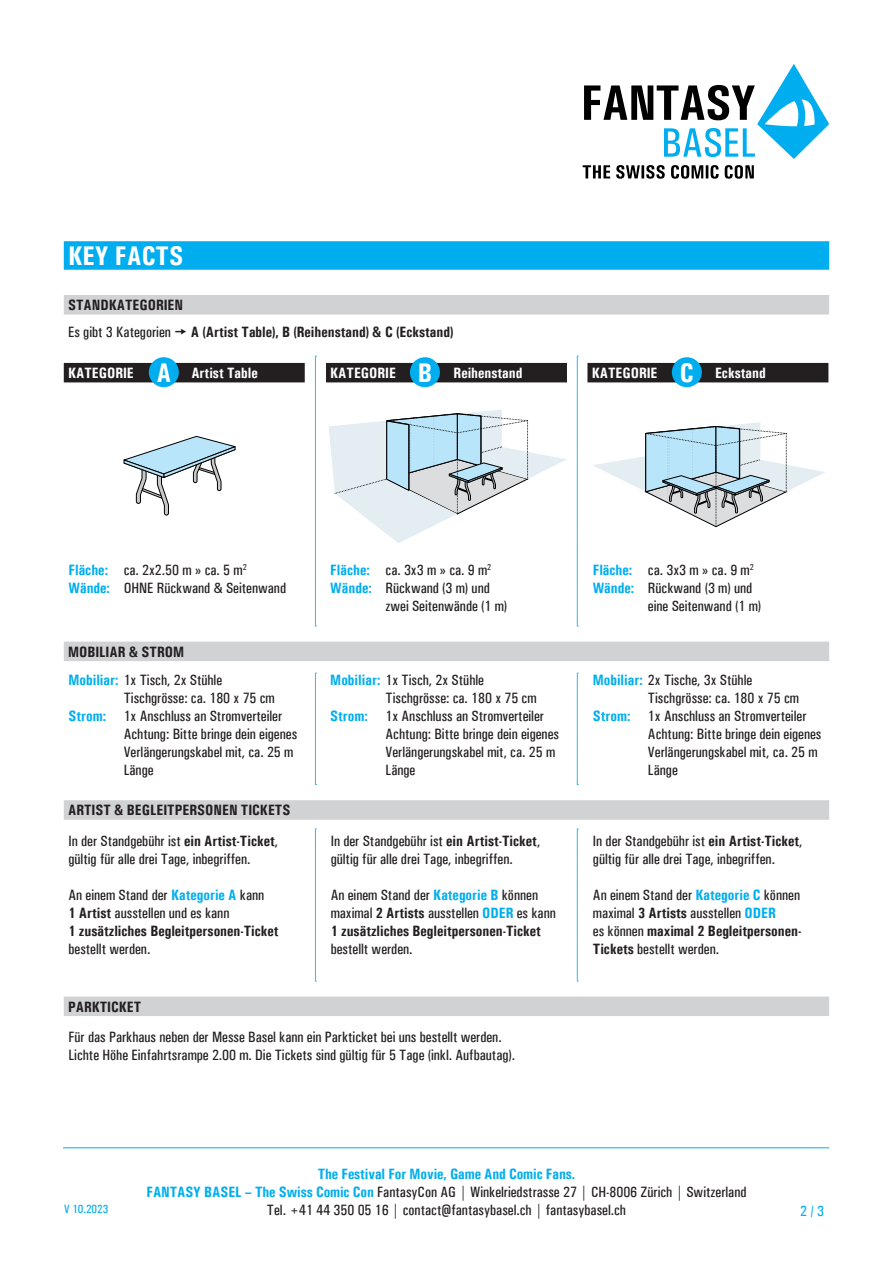
<style>
.page{position:relative;width:893px;height:1263px;background:#fff}
.page>*{position:absolute;margin:0;border:0;box-sizing:border-box;transform-origin:0 0}
.t1{font:700 condensed 27px "Univers";color:#fff}
.t2{font:500 condensed 15px/18px "Univers";color:#231f20}
.t3{font:700 condensed 15px/18px "Univers";color:#231f20}
.t4{font:700 condensed 15px/18px "Univers";letter-spacing:-.005em;color:#00aeef;text-align:center}
.t5{font:700 condensed 15px "Univers";color:#fff}
.t6{font:500 condensed 15px "Univers";color:#00aeef}
.t7{font:500 condensed 12px "Univers";color:#00aeef}
.s1{font-size:27px}
.s2{font-weight:700;color:#00aeef}
.s3{font-weight:700}
.s4{font-weight:500}
.s5{color:#00aeef}
.s6{font-weight:500;color:#231f20}
</style>
<div class="page">
<svg style="left:315px;top:356px;width:1px;height:271px"></svg>
<svg style="left:315px;top:673px;width:1px;height:112px"></svg>
<svg style="left:315px;top:829px;width:1px;height:153px"></svg>
<svg style="left:577px;top:356px;width:1px;height:271px"></svg>
<svg style="left:577px;top:673px;width:1px;height:112px"></svg>
<svg style="left:577px;top:829px;width:1px;height:153px"></svg>
<svg style="left:584px;top:64px;width:245px;height:95px"></svg>
<svg style="left:583px;top:165px;width:27px;height:13px"></svg>
<svg style="left:616px;top:165px;width:49px;height:14px"></svg>
<svg style="left:671px;top:165px;width:48px;height:14px"></svg>
<svg style="left:725px;top:165px;width:29px;height:14px"></svg>
<div style="left:64px;top:241px;width:765px;height:29px;background:#00aeef"></div>
<div style="left:64px;top:295px;width:765px;height:19px;background:#d1d2d4"></div>
<div style="left:64px;top:800px;width:765px;height:20px;background:#d1d2d4"></div>
<div style="left:64px;top:642px;width:765px;height:19px;background:#d1d2d4"></div>
<div style="left:64px;top:996px;width:765px;height:20px;background:#d1d2d4"></div>
<svg style="left:124px;top:436px;width:112px;height:79px"></svg>
<svg style="left:329px;top:410px;width:237px;height:133px"></svg>
<svg style="left:593px;top:422px;width:232px;height:106px"></svg>
<div style="left:64px;top:363px;width:241px;height:19px;background:#231f20"></div>
<div style="left:326px;top:363px;width:241px;height:19px;background:#231f20"></div>
<div style="left:587px;top:363px;width:241px;height:19px;background:#231f20"></div>
<div style="left:149px;top:357px;width:30px;height:30px;background:#00aeef;border-radius:50%"></div>
<div style="left:410px;top:357px;width:30px;height:30px;background:#00aeef;border-radius:50%"></div>
<div style="left:672px;top:357px;width:30px;height:30px;background:#00aeef;border-radius:50%"></div>
<hr style="left:63px;top:1147px;width:766px;height:1px;background:#00aeef">
<h1 class="t1" style="left:68px;top:240px;width:117px">KEY FACTS</h1>
<p class="t3" style="left:68px;top:296px;width:117px">STANDKATEGORIEN</p>
<p class="t2" style="left:68px;top:323px;width:104px">Es gibt 3 Kategorien</p>
<p class="t3" style="left:191px;top:322px;width:264px">A (Artist Table), B (Reihenstand) &amp; C (Eckstand)</p>
<p class="t5" style="left:68px;top:364px;width:191px">KATEGORIE <span class="s1">A</span> Artist Table</p>
<p class="t5" style="left:330px;top:364px;width:194px">KATEGORIE <span class="s1">B</span> Reihenstand</p>
<p class="t5" style="left:592px;top:364px;width:175px">KATEGORIE <span class="s1">C</span> Eckstand</p>
<p class="t2" style="left:68px;top:561px;width:219px"><span class="s2">Fläche:</span> ca. 2x2.50 m » ca. 5 m<sup>2<br></sup><span class="s2">Wände:</span> OHNE Rückwand &amp; Seitenwand</p>
<p class="t3" style="left:68px;top:643px;width:118px">MOBILIAR &amp; STROM</p>
<p class="t2" style="left:68px;top:671px;width:155px"><span class="s2">Mobiliar:</span> 1x Tisch, 2x Stühle</p>
<p class="t2" style="left:124px;top:689px;width:152px">Tischgrösse: ca. 180 x 75 cm</p>
<p class="t2" style="left:68px;top:707px;width:215px"><span class="s2">Strom:</span> 1x Anschluss an Stromverteiler</p>
<p class="t2" style="left:124px;top:725px;width:175px">Achtung: Bitte bringe dein eigenes</p>
<p class="t2" style="left:124px;top:743px;width:171px">Verlängerungskabel mit, ca. 25 m</p>
<p class="t2" style="left:124px;top:761px;width:31px">Länge</p>
<p class="t3" style="left:68px;top:801px;width:224px">ARTIST &amp; BEGLEITPERSONEN TICKETS</p>
<p class="t2" style="left:68px;top:832px;width:211px">In der Standgebühr ist <span class="s3">ein Artist-Ticket</span>, gültig für alle drei Tage, inbegriffen.</p>
<p class="t3" style="left:68px;top:885px;width:212px"><span class="s4">An einem Stand der</span> <span class="s5">Kategorie A</span> <span class="s4">kann<br></span>1 Artist <span class="s4">ausstellen und es kann<br></span>1 zusätzliches Begleitpersonen-Ticket</p>
<p class="t2" style="left:68px;top:940px;width:83px">bestellt werden.</p>
<p class="t3" style="left:68px;top:997px;width:75px">PARKTICKET</p>
<p class="t2" style="left:330px;top:561px;width:163px"><span class="s2">Fläche:</span> ca. 3x3 m » ca. 9 m<sup>2</sup></p>
<p class="t2" style="left:330px;top:579px;width:161px"><span class="s2">Wände:</span> Rückwand (3 m) und</p>
<p class="t2" style="left:386px;top:597px;width:123px">zwei Seitenwände (1 m)</p>
<p class="t2" style="left:330px;top:671px;width:155px"><span class="s2">Mobiliar:</span> 1x Tisch, 2x Stühle</p>
<p class="t2" style="left:386px;top:689px;width:152px">Tischgrösse: ca. 180 x 75 cm</p>
<p class="t2" style="left:330px;top:707px;width:215px"><span class="s2">Strom:</span> 1x Anschluss an Stromverteiler</p>
<p class="t2" style="left:386px;top:725px;width:175px">Achtung: Bitte bringe dein eigenes</p>
<p class="t2" style="left:386px;top:743px;width:171px">Verlängerungskabel mit, ca. 25 m</p>
<p class="t2" style="left:386px;top:761px;width:31px">Länge</p>
<p class="t2" style="left:331px;top:832px;width:211px">In der Standgebühr ist <span class="s3">ein Artist-Ticket</span>, gültig für alle drei Tage, inbegriffen.</p>
<p class="t2" style="left:331px;top:886px;width:227px">An einem Stand der <span class="s2">Kategorie B</span> können maximal <span class="s3">2 Artists</span> ausstellen <span class="s2">ODER</span> es kann<br><span class="s3">1 zusätzliches Begleitpersonen-Ticket</span></p>
<p class="t2" style="left:331px;top:940px;width:83px">bestellt werden.</p>
<p class="t2" style="left:68px;top:1028px;width:448px">Für das Parkhaus neben der Messe Basel kann ein Parkticket bei uns bestellt werden.<br>Lichte Höhe Einfahrtsrampe 2.00 m. Die Tickets sind gültig für 5 Tage (inkl. Aufbautag).</p>
<p class="t2" style="left:593px;top:561px;width:163px"><span class="s2">Fläche:</span> ca. 3x3 m » ca. 9 m<sup>2</sup></p>
<p class="t2" style="left:593px;top:579px;width:161px"><span class="s2">Wände:</span> Rückwand (3 m) und</p>
<p class="t2" style="left:648px;top:597px;width:115px">eine Seitenwand (1 m)</p>
<p class="t2" style="left:593px;top:671px;width:161px"><span class="s2">Mobiliar:</span> 2x Tische, 3x Stühle</p>
<p class="t2" style="left:648px;top:689px;width:152px">Tischgrösse: ca. 180 x 75 cm</p>
<p class="t2" style="left:593px;top:707px;width:215px"><span class="s2">Strom:</span> 1x Anschluss an Stromverteiler</p>
<p class="t2" style="left:648px;top:725px;width:175px">Achtung: Bitte bringe dein eigenes</p>
<p class="t2" style="left:648px;top:743px;width:171px">Verlängerungskabel mit, ca. 25 m</p>
<p class="t2" style="left:648px;top:761px;width:31px">Länge</p>
<p class="t2" style="left:593px;top:832px;width:211px">In der Standgebühr ist <span class="s3">ein Artist-Ticket</span>, gültig für alle drei Tage, inbegriffen.</p>
<p class="t2" style="left:593px;top:886px;width:210px">An einem Stand der <span class="s2">Kategorie C</span> können maximal <span class="s3">3 Artists</span> ausstellen <span class="s2">ODER<br></span>es können <span class="s3">maximal 2 Begleitpersonen-Tickets</span> bestellt werden.</p>
<p class="t4" style="left:146px;top:1165px;width:601px">The Festival For Movie, Game And Comic Fans.<br>FANTASY BASEL – The Swiss Comic Con <span class="s6">FantasyCon AG | Winkelriedstrasse 27 | CH-8006 Zürich | Switzerland</span></p>
<p class="t7" style="left:64px;top:1202px;width:46px">V 10.2023</p>
<p class="t2" style="left:267px;top:1201px;width:361px">Tel. +41 44 350 05 16 | contact@fantasybasel.ch | fantasybasel.ch</p>
<p class="t6" style="left:800px;top:1202px;width:25px">2 / 3</p>
</div>
